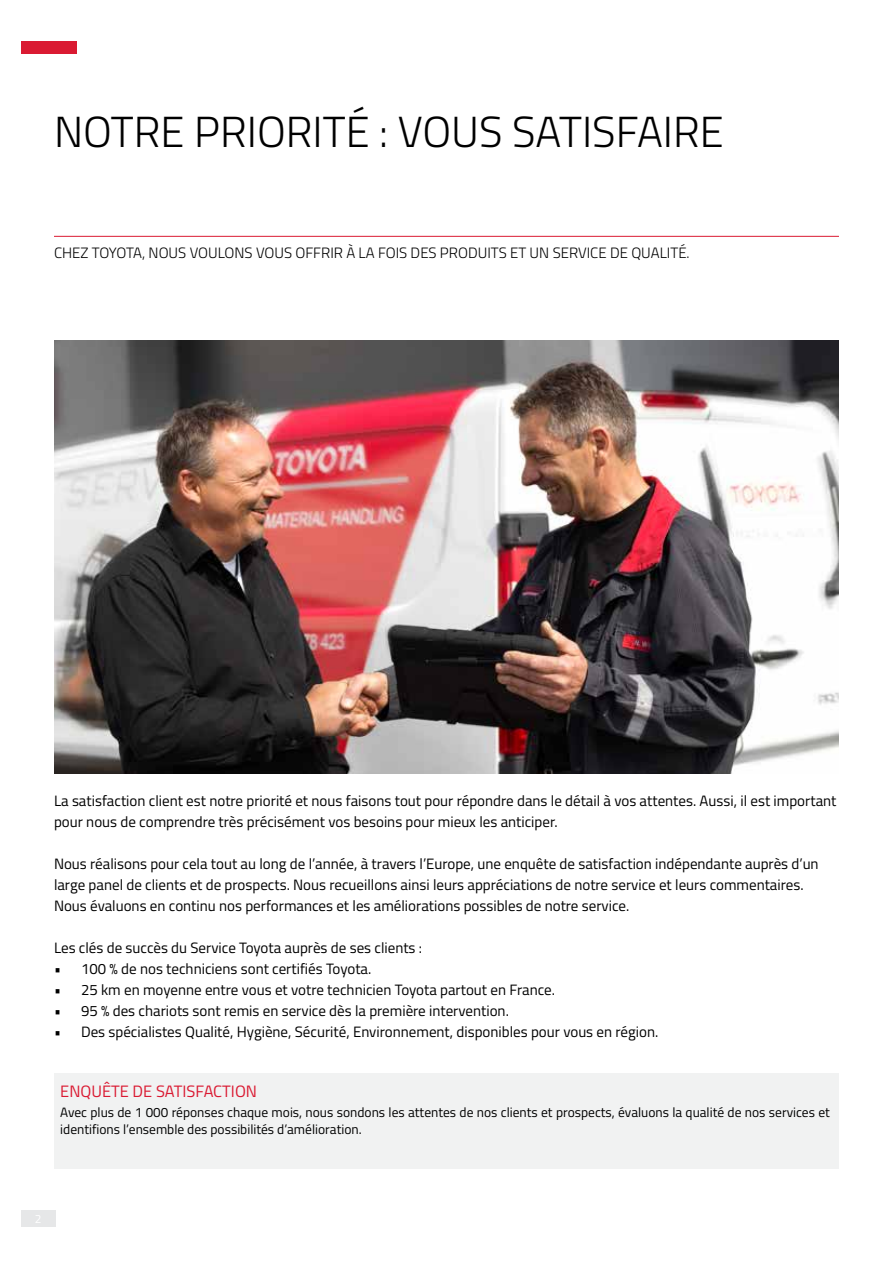
<style>
.page{position:relative;width:893px;height:1263px;background:#fff}
.page>*{position:absolute;margin:0;border:0;box-sizing:border-box;transform-origin:0 0}
.t1{font:300 43.5px "Titillium";color:#000}
.t2{font:16.5px "Titillium";color:#da1a32}
.t3{font:15px/21px "Titillium";color:#000}
.t4{font:300 15px "Titillium";color:#000}
.t5{font:13.5px/16.5px "Titillium";color:#000}
</style>
<div class="page">
<div style="left:21px;top:41px;width:56px;height:12px;background:#da1a32"></div>
<div style="left:21px;top:1210px;width:34px;height:17px;background:#e6e7e8"></div>
<img style="left:54px;top:340px;width:785px;height:434px">
<hr style="left:54px;top:236px;width:785px;height:1px;background:#da1a32">
<div style="left:54px;top:1074px;width:785px;height:95px;background:#f1f2f2"></div>
<h1 class="t1" style="left:54px;top:101px;width:671px">NOTRE PRIORITÉ : VOUS SATISFAIRE</h1>
<p class="t4" style="left:54px;top:242px;width:637px">CHEZ TOYOTA, NOUS VOULONS VOUS OFFRIR À LA FOIS DES PRODUITS ET UN SERVICE DE QUALITÉ.</p>
<p class="t3" style="left:54px;top:789px;width:784px">La satisfaction client est notre priorité et nous faisons tout pour répondre dans le détail à vos attentes. Aussi, il est important pour nous de comprendre très précisément vos besoins pour mieux les anticiper.</p>
<p class="t3" style="left:54px;top:852px;width:766px">Nous réalisons pour cela tout au long de l’année, à travers l’Europe, une enquête de satisfaction indépendante auprès d’un large panel de clients et de prospects. Nous recueillons ainsi leurs appréciations de notre service et leurs commentaires.<br>Nous évaluons en continu nos performances et les améliorations possibles de notre service.</p>
<p class="t3" style="left:54px;top:936px;width:370px">Les clés de succès du Service Toyota auprès de ses clients :</p>
<p class="t3" style="left:54px;top:957px;width:319px">• 100 % de nos techniciens sont certifiés Toyota.</p>
<p class="t3" style="left:54px;top:978px;width:502px">• 25 km en moyenne entre vous et votre technicien Toyota partout en France.</p>
<p class="t3" style="left:54px;top:999px;width:456px">• 95 % des chariots sont remis en service dès la première intervention.</p>
<p class="t3" style="left:54px;top:1020px;width:606px">• Des spécialistes Qualité, Hygiène, Sécurité, Environnement, disponibles pour vous en région.</p>
<p class="t2" style="left:60px;top:1079px;width:198px">ENQUÊTE DE SATISFACTION</p>
<p class="t5" style="left:60px;top:1103px;width:771px">Avec plus de 1 000 réponses chaque mois, nous sondons les attentes de nos clients et prospects, évaluons la qualité de nos services et identifions l’ensemble des possibilités d’amélioration.</p>
</div>
